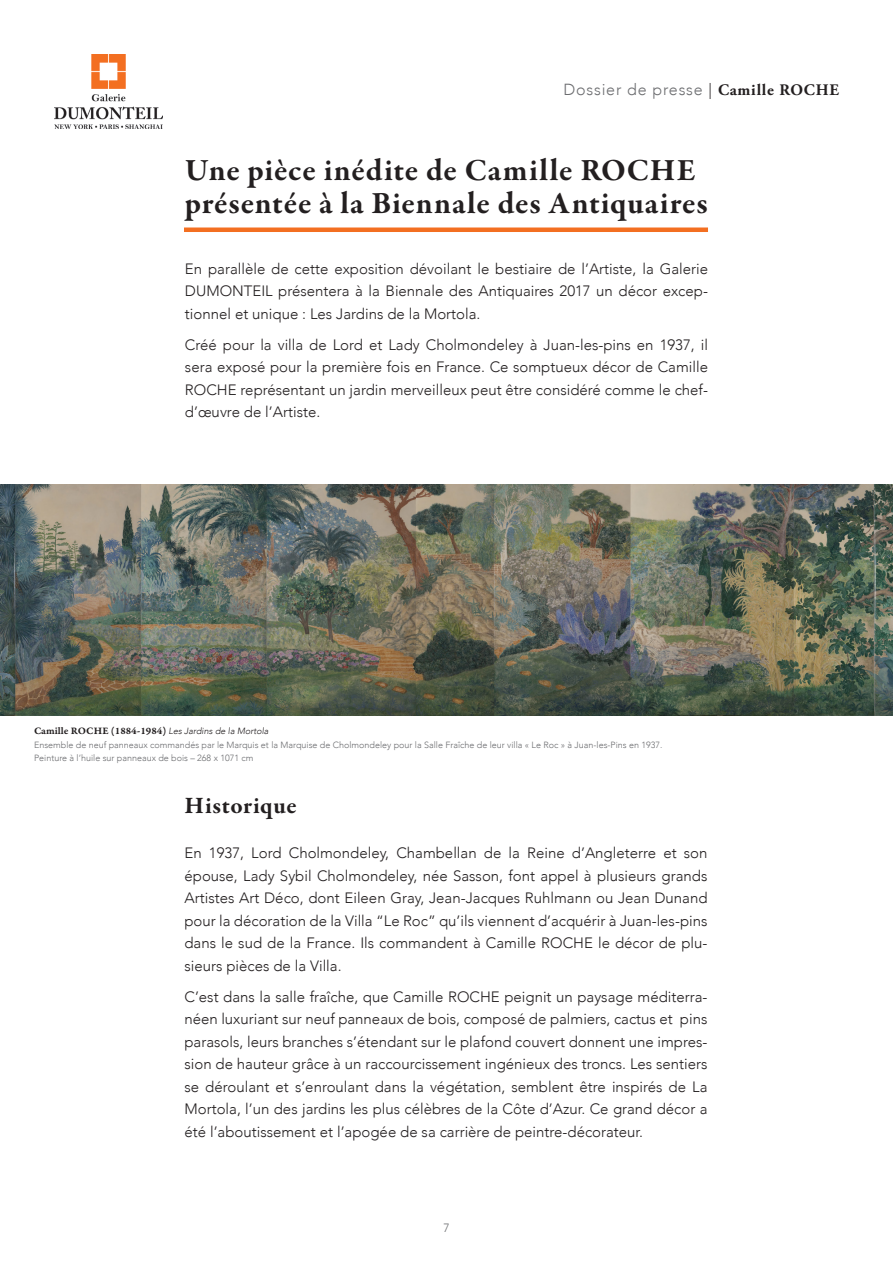
<style>
.page{position:relative;width:893px;height:1263px;background:#fff}
.page>*{position:absolute;margin:0;border:0;box-sizing:border-box;transform-origin:0 0}
.t1{font:700 31.5px/33px "Garamond Premr Pro";letter-spacing:.025em;color:#231f20}
.t2{font:700 24px "Garamond Premr Pro";letter-spacing:.025em;color:#231f20}
.t3{font:300 16.05px "Avenir";letter-spacing:.05em;color:#6c6d70}
.t4{font:300 15px/22.5px "Avenir";color:#231f20;text-align:justify}
.t5{font:300 12px "Avenir";color:#6c6d70}
.t6{font:10.5px "Garamond Premr Pro Smbd Capt";color:#231f20}
.t7{font:300 9px "Avenir";color:#6c6d70}
.s1{color:#231f20}
.s2{font-family:"Adobe Garamond Pro";font-weight:700;color:#231f20}
.s3{font-family:"Avenir";font-weight:300;font-style:italic;font-size:9px}
</style>
<div class="page">
<img style="left:54px;top:54px;width:109px;height:74px">
<img style="left:0;top:485px;width:893px;height:230px">
<div style="left:184px;top:227px;width:524px;height:5px;background:#f36f21"></div>
<p class="t3" style="left:563px;top:80px;width:277px">Dossier de presse <span class="s1">|</span> <span class="s2">Camille ROCHE</span></p>
<p class="t1" style="left:185px;top:154px;width:524px">Une pièce inédite de Camille ROCHE présentée à la Biennale des Antiquaires</p>
<p class="t4" style="left:185px;top:257px;width:525px">En parallèle de cette exposition dévoilant le bestiaire de l’Artiste, la Galerie DUMONTEIL présentera à la Biennale des Antiquaires 2017 un décor excep&shy;tionnel et unique : Les Jardins de la Mortola.</p>
<p class="t4" style="left:185px;top:333px;width:525px">Créé pour la villa de Lord et Lady Cholmondeley à Juan-les-pins en 1937, il sera exposé pour la première fois en France. Ce somptueux décor de Camille ROCHE représentant un jardin merveilleux peut être considéré comme le chef&shy;d’œuvre de l’Artiste.</p>
<p class="t6" style="left:34px;top:724px;width:236px">Camille ROCHE (1884-1984) <span class="s3">Les Jardins de la Mortola</span></p>
<p class="t7" style="left:34px;top:739px;width:630px">Ensemble de neuf panneaux commandés par le Marquis et la Marquise de Cholmondeley pour la Salle Fraîche de leur villa « Le Roc » à Juan-les-Pins en 1937.</p>
<p class="t7" style="left:34px;top:753px;width:221px">Peinture à l’huile sur panneaux de bois – 268 x 1071 cm</p>
<p class="t2" style="left:184px;top:791px;width:114px">Historique</p>
<p class="t4" style="left:184px;top:842px;width:525px">En 1937, Lord Cholmondeley, Chambellan de la Reine d’Angleterre et son épouse, Lady Sybil Cholmondeley, née Sasson, font appel à plusieurs grands Artistes Art Déco, dont Eileen Gray, Jean-Jacques Ruhlmann ou Jean Dunand pour la décoration de la Villa “Le Roc” qu’ils viennent d’acquérir à Juan-les-pins dans le sud de la France. Ils commandent à Camille ROCHE le décor de plu&shy;sieurs pièces de la Villa.</p>
<p class="t4" style="left:184px;top:985px;width:525px">C’est dans la salle fraîche, que Camille ROCHE peignit un paysage méditerra&shy;néen luxuriant sur neuf panneaux de bois, composé de palmiers, cactus et pins parasols, leurs branches s’étendant sur le plafond couvert donnent une impres&shy;sion de hauteur grâce à un raccourcissement ingénieux des troncs. Les sentiers se déroulant et s’enroulant dans la végétation, semblent être inspirés de La Mortola, l’un des jardins les plus célèbres de la Côte d’Azur. Ce grand décor a été l’aboutissement et l’apogée de sa carrière de peintre-décorateur.</p>
<p class="t5" style="left:443px;top:1221px;width:8px">7</p>
</div>
